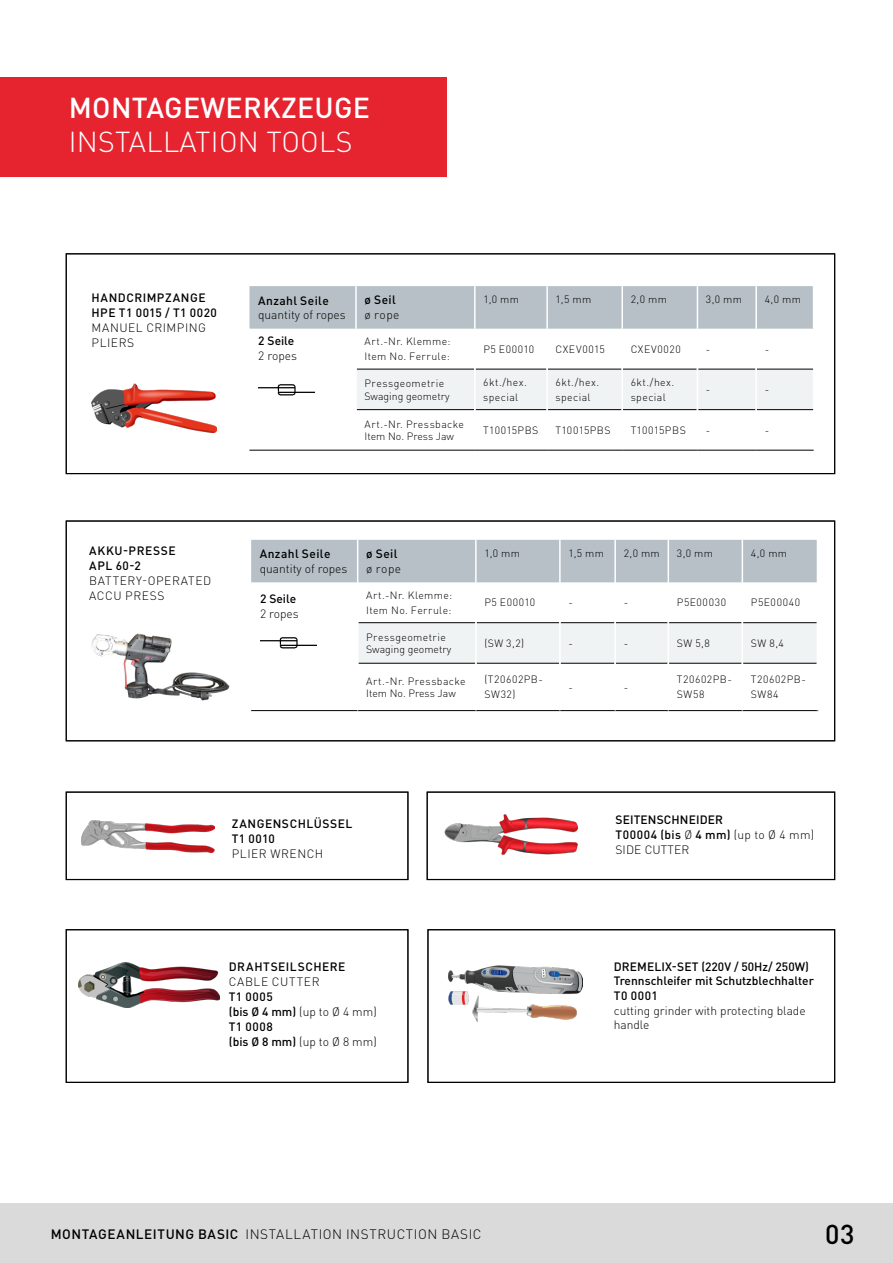
<style>
.page{position:relative;width:893px;height:1263px;background:#fff}
.page>*{position:absolute;margin:0;border:0;box-sizing:border-box;transform-origin:0 0}
.t1{font:300 28.5px "DIN Pro";letter-spacing:.01em;color:#fff}
.t2{font:500 28.5px "DIN Pro";letter-spacing:.01em;color:#fff}
.t3{font:500 27px "DIN Pro";color:#000}
.t4{font:300 13.5px "DIN Pro";letter-spacing:.04em;color:#000}
.t5{font:500 12px/15px "DIN Pro";letter-spacing:.03em;color:#000}
.t6{font:300 12px/14.4px "DIN Pro";color:#000}
.t7{font:500 12px/14.7px "DIN Pro";color:#000}
.t8{font:500 12px/15px "DIN Pro";letter-spacing:.05em;color:#000}
.t9{font:500 12px/15px "DIN Pro";letter-spacing:.01em;color:#000}
.t10{font:300 12px/15px "DIN Pro";letter-spacing:.045em;color:#000}
.t11{font:300 12px/15px "DIN Pro";letter-spacing:.05em;color:#000}
.t12{font:500 12px/15px "DIN Pro";letter-spacing:.055em;color:#000}
.t13{font:300 12px "DIN Pro";letter-spacing:.06em;color:#000}
.t14{font:300 10.5px/15px "DIN Pro";letter-spacing:.04em;color:#000}
.t15{font:300 10.5px/12.6px "DIN Pro";letter-spacing:.015em;color:#000}
.t16{font:300 10.5px "DIN Pro";letter-spacing:.06em;color:#000}
.t17{font:300 10.5px "DIN Pro";letter-spacing:.065em;color:#000}
.s1{font-weight:300}
.s2{font-weight:500}
</style>
<div class="page">
<div style="left:0;top:1203px;width:893px;height:60px;background:#dadada"></div>
<div style="left:0;top:78px;width:446px;height:99px;background:#e6242f"></div>
<svg style="left:66px;top:820px;width:342px;height:60px"></svg>
<div style="left:66px;top:792px;width:342px;height:87px;border:1px solid #000"></div>
<svg style="left:66px;top:929px;width:342px;height:79px"></svg>
<div style="left:66px;top:930px;width:342px;height:152px;border:1px solid #000"></div>
<svg style="left:428px;top:929px;width:407px;height:93px"></svg>
<svg style="left:91px;top:539px;width:728px;height:173px"></svg>
<div style="left:66px;top:521px;width:769px;height:220px;border:1px solid #000"></div>
<svg style="left:66px;top:286px;width:769px;height:188px"></svg>
<svg style="left:427px;top:814px;width:408px;height:66px"></svg>
<div style="left:427px;top:792px;width:408px;height:87px;border:1px solid #000"></div>
<h1 class="t2" style="left:69px;top:84px;width:303px">MONTAGEWERKZEUGE</h1>
<h1 class="t1" style="left:69px;top:120px;width:285px">INSTALLATION TOOLS</h1>
<p class="t5" style="left:92px;top:289px;width:127px">HANDCRIMPZANGE<br>HPE T1 0015 / T1 0020</p>
<p class="t10" style="left:92px;top:319px;width:116px">MANUEL CRIMPING<br>PLIERS</p>
<p class="t5" style="left:258px;top:292px;width:72px">Anzahl Seile</p>
<p class="t6" style="left:258px;top:307px;width:89px">quantity of ropes</p>
<p class="t5" style="left:258px;top:332px;width:38px">2 Seile</p>
<p class="t6" style="left:258px;top:347px;width:40px">2 ropes</p>
<p class="t5" style="left:364px;top:291px;width:33px">ø Seil</p>
<p class="t6" style="left:364px;top:306px;width:37px">ø rope</p>
<p class="t14" style="left:483px;top:291px;width:37px">1,0 mm</p>
<p class="t14" style="left:556px;top:291px;width:37px">1,5 mm</p>
<p class="t14" style="left:631px;top:291px;width:38px">2,0 mm</p>
<p class="t14" style="left:706px;top:291px;width:38px">3,0 mm</p>
<p class="t14" style="left:765px;top:291px;width:38px">4,0 mm</p>
<p class="t14" style="left:364px;top:333px;width:88px">Art.-Nr. Klemme:<br>Item No. Ferrule:</p>
<p class="t14" style="left:483px;top:341px;width:52px">P5 E00010</p>
<p class="t16" style="left:556px;top:341px;width:51px">CXEV0015</p>
<p class="t16" style="left:631px;top:341px;width:52px">CXEV0020</p>
<p class="t14" style="left:706px;top:341px;width:6px">-</p>
<p class="t14" style="left:765px;top:341px;width:6px">-</p>
<p class="t15" style="left:364px;top:376px;width:87px">Pressgeometrie<br>Swaging geometry</p>
<p class="t14" style="left:483px;top:374px;width:45px">6kt./hex. special</p>
<p class="t14" style="left:556px;top:374px;width:45px">6kt./hex. special</p>
<p class="t14" style="left:631px;top:374px;width:45px">6kt./hex. special</p>
<p class="t14" style="left:706px;top:381px;width:6px">-</p>
<p class="t14" style="left:765px;top:381px;width:6px">-</p>
<p class="t14" style="left:364px;top:417px;width:101px;line-height:12.6px">Art.-Nr. Pressbacke<br>Item No. Press Jaw</p>
<p class="t14" style="left:483px;top:422px;width:57px">T10015PBS</p>
<p class="t14" style="left:556px;top:422px;width:57px">T10015PBS</p>
<p class="t14" style="left:631px;top:422px;width:57px">T10015PBS</p>
<p class="t14" style="left:706px;top:422px;width:6px">-</p>
<p class="t14" style="left:765px;top:422px;width:6px">-</p>
<p class="t12" style="left:89px;top:542px;width:88px">AKKU-PRESSE<br>APL 60-2</p>
<p class="t11" style="left:89px;top:572px;width:124px">BATTERY-OPERATED<br>ACCU PRESS</p>
<p class="t5" style="left:260px;top:545px;width:72px">Anzahl Seile</p>
<p class="t6" style="left:260px;top:560px;width:89px">quantity of ropes</p>
<p class="t5" style="left:260px;top:590px;width:38px">2 Seile</p>
<p class="t6" style="left:260px;top:605px;width:40px">2 ropes</p>
<p class="t5" style="left:366px;top:545px;width:33px">ø Seil</p>
<p class="t6" style="left:366px;top:560px;width:37px">ø rope</p>
<p class="t14" style="left:484px;top:544px;width:37px">1,0 mm</p>
<p class="t14" style="left:568px;top:544px;width:37px">1,5 mm</p>
<p class="t14" style="left:624px;top:544px;width:38px">2,0 mm</p>
<p class="t14" style="left:677px;top:544px;width:38px">3,0 mm</p>
<p class="t14" style="left:751px;top:544px;width:38px">4,0 mm</p>
<p class="t14" style="left:366px;top:587px;width:88px">Art.-Nr. Klemme:<br>Item No. Ferrule:</p>
<p class="t14" style="left:484px;top:594px;width:52px">P5 E00010</p>
<p class="t14" style="left:568px;top:594px;width:6px">-</p>
<p class="t14" style="left:624px;top:594px;width:6px">-</p>
<p class="t14" style="left:677px;top:594px;width:51px">P5E00030</p>
<p class="t17" style="left:751px;top:594px;width:51px">P5E00040</p>
<p class="t15" style="left:366px;top:630px;width:87px">Pressgeometrie<br>Swaging geometry</p>
<p class="t14" style="left:484px;top:635px;width:41px">(SW 3,2)</p>
<p class="t14" style="left:568px;top:635px;width:6px">-</p>
<p class="t14" style="left:624px;top:635px;width:6px">-</p>
<p class="t14" style="left:677px;top:635px;width:35px">SW 5,8</p>
<p class="t14" style="left:751px;top:635px;width:35px">SW 8,4</p>
<p class="t14" style="left:366px;top:674px;width:101px;line-height:12.6px">Art.-Nr. Pressbacke<br>Item No. Press Jaw</p>
<p class="t14" style="left:484px;top:671px;width:60px">(T20602PB-<br>SW32)</p>
<p class="t14" style="left:677px;top:671px;width:56px">T20602PB-<br>SW58</p>
<p class="t14" style="left:751px;top:671px;width:56px">T20602PB-<br>SW84</p>
<p class="t14" style="left:568px;top:679px;width:6px">-</p>
<p class="t14" style="left:624px;top:679px;width:6px">-</p>
<p class="t5" style="left:232px;top:815px;width:122px">ZANGENSCHLÜSSEL<br>T1 0010</p>
<p class="t10" style="left:232px;top:845px;width:93px">PLIER WRENCH</p>
<p class="t5" style="left:229px;top:958px;width:118px">DRAHTSEILSCHERE</p>
<p class="t13" style="left:229px;top:972px;width:92px">CABLE CUTTER</p>
<p class="t8" style="left:229px;top:988px;width:150px">T1 0005<br>(bis Ø 4 mm) <span class="s1">(up to Ø 4 mm)<br></span>T1 0008<br>(bis Ø 8 mm) <span class="s1">(up to Ø 8 mm)</span></p>
<p class="t9" style="left:615px;top:810px;width:200px">SEITENSCHNEIDER<br>T00004 (bis <span class="s1">Ø</span> 4 mm) <span class="s1">(up to Ø 4 mm)<br>SIDE CUTTER</span></p>
<p class="t7" style="left:614px;top:958px;width:202px">DREMELIX-SET (220V / 50Hz/ 250W)<br>Trennschleifer mit Schutzblechhalter<br>T0 0001</p>
<p class="t6" style="left:614px;top:1002px;width:193px">cutting grinder with protecting blade handle</p>
<p class="t4" style="left:51px;top:1224px;width:432px"><span class="s2">MONTAGEANLEITUNG BASIC</span> INSTALLATION INSTRUCTION BASIC</p>
<h2 class="t3" style="left:825px;top:1212px;width:31px">03</h2>
</div>
